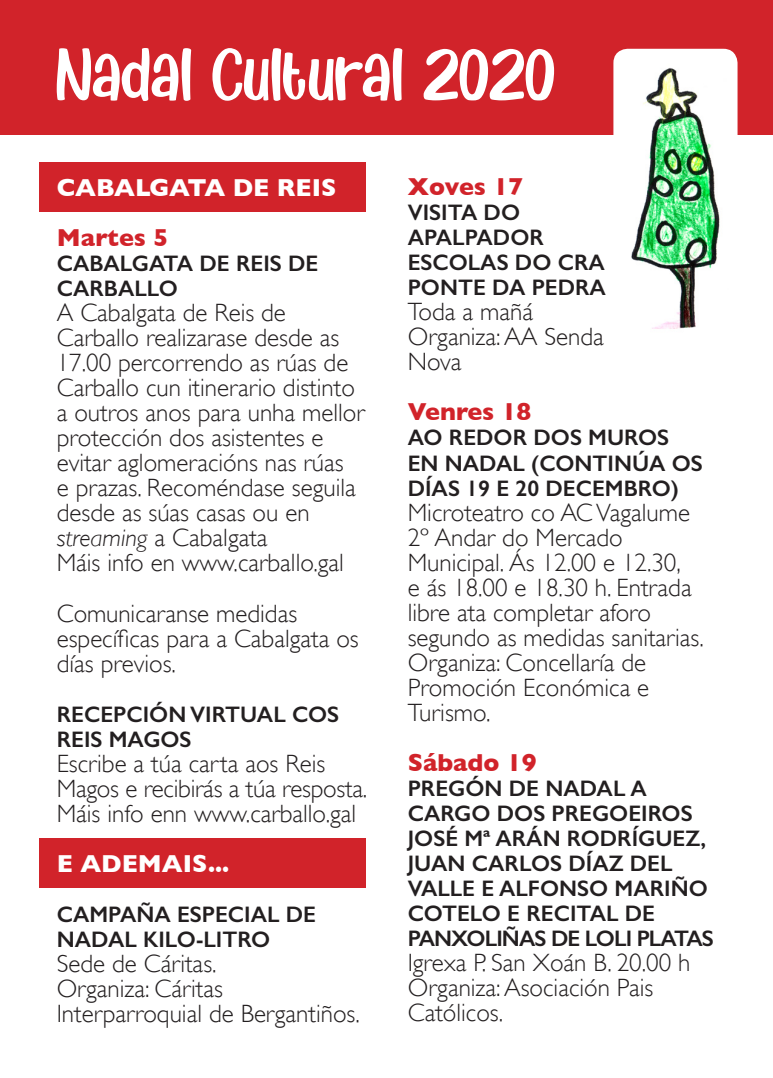
<style>
.page{position:relative;width:773px;height:1078px;background:#fff}
.page>*{position:absolute;margin:0;border:0;box-sizing:border-box;transform-origin:0 0}
.t1{font:55px "Kids Monday";color:#fff}
.t2{font:300 25px/25px "Gill Sans";color:#231f20}
.t3{font:700 25px "Gill Sans";color:#d1232a}
.t4{font:700 25px "Gill Sans";color:#fff}
.t5{font:600 22.5px/25px "Gill Sans";color:#231f20}
.s1{font-style:italic}
</style>
<div class="page">
<div style="left:39px;top:162px;width:326px;height:49px;background:#d1232a"></div>
<div style="left:39px;top:838px;width:326px;height:50px;background:#d1232a"></div>
<div style="left:0;top:0;width:772px;height:134px;background:#d1232a"></div>
<div style="left:613px;top:49px;width:124px;height:285px;background:#fff;border-radius:14px"></div>
<img style="left:631px;top:68px;width:89px;height:261px">
<p class="t1" style="left:57px;top:32px;width:500px">Nadal Cultural 2020</p>
<p class="t4" style="left:57px;top:173px;width:281px">CABALGATA DE REIS</p>
<p class="t3" style="left:57px;top:223px;width:113px">Martes 5</p>
<p class="t5" style="left:57px;top:251px;width:263px">CABALGATA DE REIS DE<br>CARBALLO</p>
<p class="t2" style="left:57px;top:300px;width:309px">A Cabalgata de Reis de<br>Carballo realizarase desde as<br>17.00 percorrendo as rúas de<br>Carballo cun itinerario distinto a outros anos para unha mellor protección dos asistentes e evitar aglomeracións nas rúas<br>e prazas. Recoméndase seguila desde as súas casas ou en <span class="s1">streaming</span> a Cabalgata</p>
<p class="t2" style="left:57px;top:550px;width:288px">Máis info en www.carballo.gal</p>
<p class="t2" style="left:57px;top:600px;width:303px">Comunicaranse medidas específicas para a Cabalgata os días previos.</p>
<p class="t5" style="left:57px;top:701px;width:284px">RECEPCIÓN VIRTUAL COS<br>REIS MAGOS</p>
<p class="t2" style="left:57px;top:750px;width:312px">Escribe a túa carta aos Reis<br>Magos e recibirás a túa resposta.</p>
<p class="t2" style="left:57px;top:800px;width:301px">Máis info enn www.carballo.gal</p>
<p class="t4" style="left:57px;top:848px;width:174px">E ADEMAIS...</p>
<p class="t5" style="left:57px;top:901px;width:261px">CAMPAÑA ESPECIAL DE<br>NADAL KILO-LITRO</p>
<p class="t2" style="left:57px;top:950px;width:161px">Sede de Cáritas.</p>
<p class="t2" style="left:57px;top:975px;width:304px">Organiza: Cáritas<br>Interparroquial de Bergantiños.</p>
<p class="t3" style="left:407px;top:172px;width:117px">Xoves 17</p>
<p class="t5" style="left:407px;top:200px;width:138px">VISITA DO<br>APALPADOR</p>
<p class="t5" style="left:407px;top:250px;width:200px">ESCOLAS DO CRA<br>PONTE DA PEDRA</p>
<p class="t2" style="left:407px;top:299px;width:127px">Toda a mañá</p>
<p class="t2" style="left:407px;top:324px;width:197px">Organiza: AA Senda<br>Nova</p>
<p class="t3" style="left:407px;top:397px;width:125px">Venres 18</p>
<p class="t5" style="left:407px;top:425px;width:296px">AO REDOR DOS MUROS<br>EN NADAL (CONTINÚA OS<br>DÍAS 19 E 20 DECEMBRO)</p>
<p class="t2" style="left:407px;top:499px;width:284px">Microteatro co AC Vagalume</p>
<p class="t2" style="left:407px;top:524px;width:297px">2º Andar do Mercado<br>Municipal. Ás 12.00 e 12.30,<br>e ás 18.00 e 18.30 h. Entrada libre ata completar aforo segundo as medidas sanitarias.</p>
<p class="t2" style="left:407px;top:649px;width:243px">Organiza: Concellaría de<br>Promoción Económica e<br>Turismo.</p>
<p class="t3" style="left:407px;top:747px;width:130px">Sábado 19</p>
<p class="t5" style="left:407px;top:775px;width:307px">PREGÓN DE NADAL A<br>CARGO DOS PREGOEIROS<br>JOSÉ Mª ARÁN RODRÍGUEZ,<br>JUAN CARLOS DÍAZ DEL<br>VALLE E ALFONSO MARIÑO<br>COTELO E RECITAL DE<br>PANXOLIÑAS DE LOLI PLATAS</p>
<p class="t2" style="left:407px;top:949px;width:284px">Igrexa P. San Xoán B. 20.00 h</p>
<p class="t2" style="left:407px;top:974px;width:247px">Organiza: Asociación Pais<br>Católicos.</p>
</div>
